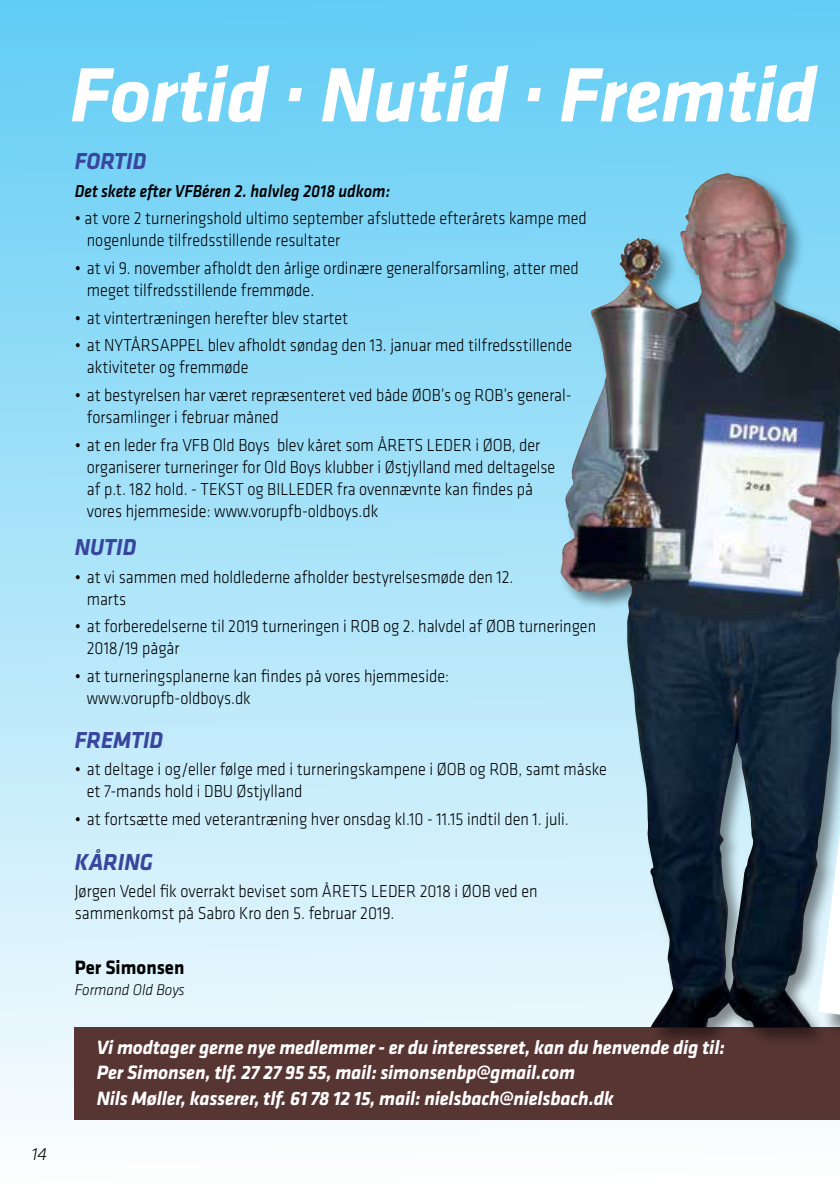
<style>
.page{position:relative;width:840px;height:1191px;background:#fff}
.page>*{position:absolute;margin:0;border:0;box-sizing:border-box;transform-origin:0 0}
.t1{font:italic 700 79.6px "Klavika";letter-spacing:-.01em;color:#fff}
.t2{font:italic 700 24px "Klavika";color:#3a469d;scale:.94 1}
.t3{font:italic 700 20px/25.6px "Klavika";letter-spacing:-.01em;color:#fff}
.t4{font:700 20px "Klavika";color:#000;scale:.94 1}
.t5{font:300 18px/22px "Klavika";color:#000;scale:.9 1}
.t6{font:italic 500 18px "Klavika";color:#000;scale:.9 1}
.t7{font:italic 300 18px "Klavika";color:#000}
.t8{font:italic 300 16px "Klavika";color:#000;scale:.94 1}
</style>
<div class="page">
<div style="left:0;top:0;width:839px;height:1191px;background:linear-gradient(to bottom,#62cdf5,#fefefe)"></div>
<div style="left:74px;top:1027px;width:765px;height:92px;background:#573532"></div>
<div style="left:821px;top:35px;width:18px;height:1084px;background:#000;opacity:.45"></div>
<div style="left:558px;top:171px;width:281px;height:875px;background:#000;opacity:.45"></div>
<img style="left:560px;top:173px;width:167px;height:794px">
<p class="t7" style="left:32px;top:1144px;width:17px">14</p>
<h1 class="t1" style="left:70px;top:52px;width:747px">Fortid · nutid · Fremtid</h1>
<h2 class="t2" style="left:75px;top:148px;width:76px">FOrTid</h2>
<p class="t6" style="left:75px;top:181px;width:352px">Det skete efter VFBéren 2. halvleg 2018 udkom:</p>
<p class="t5" style="left:87px;top:208px;width:556px;text-indent:-12px">• at vore 2 turneringshold ultimo september afsluttede efterårets kampe med nogenlunde tilfredsstillende resultater</p>
<p class="t5" style="left:87px;top:257px;width:548px;text-indent:-12px">• at vi 9. november afholdt den årlige ordinære generalforsamling, atter med meget tilfredsstillende fremmøde.</p>
<p class="t5" style="left:75px;top:307px;width:305px">• at vintertræningen herefter blev startet</p>
<p class="t5" style="left:87px;top:335px;width:540px;text-indent:-12px">• at NYTÅRSAPPEL blev afholdt søndag den 13. januar med tilfredsstillende aktiviteter og fremmøde</p>
<p class="t5" style="left:87px;top:384px;width:540px;text-indent:-12px">• at bestyrelsen har været repræsenteret ved både ØOB’s og ROB’s general&shy;forsamlinger i februar måned</p>
<p class="t5" style="left:87px;top:434px;width:522px;text-indent:-12px">• at en leder fra VFB Old Boys blev kåret som ÅRETS LEDER i ØOB, der organiserer turneringer for Old Boys klubber i Østjylland med deltagelse af p.t. 182 hold. - TEKST og BILLEDER fra ovennævnte kan findes på vores hjemmeside: www.vorupfb-oldboys.dk</p>
<h2 class="t2" style="left:75px;top:534px;width:65px">nUTid</h2>
<p class="t5" style="left:87px;top:566px;width:475px;text-indent:-12px">• at vi sammen med holdlederne afholder bestyrelsesmøde den 12. marts</p>
<p class="t5" style="left:87px;top:615px;width:567px;text-indent:-12px">• at forberedelserne til 2019 turneringen i ROB og 2. halvdel af ØOB turneringen<br>2018/19 pågår</p>
<p class="t5" style="left:87px;top:665px;width:404px;text-indent:-12px">• at turneringsplanerne kan findes på vores hjemmeside: www.vorupfb-oldboys.dk</p>
<h2 class="t2" style="left:75px;top:726px;width:94px">FrEmTid</h2>
<p class="t5" style="left:87px;top:758px;width:579px;text-indent:-12px">• at deltage i og/eller følge med i turneringskampene i ØOB og ROB, samt måske et 7-mands hold i DBU Østjylland</p>
<p class="t5" style="left:75px;top:808px;width:550px">• at fortsætte med veterantræning hver onsdag kl.10 - 11.15 indtil den 1. juli.</p>
<h2 class="t2" style="left:75px;top:848px;width:85px">KÅring</h2>
<p class="t5" style="left:75px;top:880px;width:515px">Jørgen Vedel fik overrakt beviset som ÅRETS LEDER 2018 i ØOB ved en sammenkomst på Sabro Kro den 5. februar 2019.</p>
<p class="t4" style="left:75px;top:956px;width:118px">Per Simonsen</p>
<p class="t8" style="left:75px;top:980px;width:118px">Formand Old Boys</p>
<p class="t3" style="left:97px;top:1034px;width:629px">Vi modtager gerne nye medlemmer - er du interesseret, kan du henvende dig til: per Simonsen, tlf. 27 27 95 55, mail: simonsenbp@gmail.com<br>nils møller, kasserer, tlf. 61 78 12 15, mail: nielsbach@nielsbach.dk</p>
</div>
